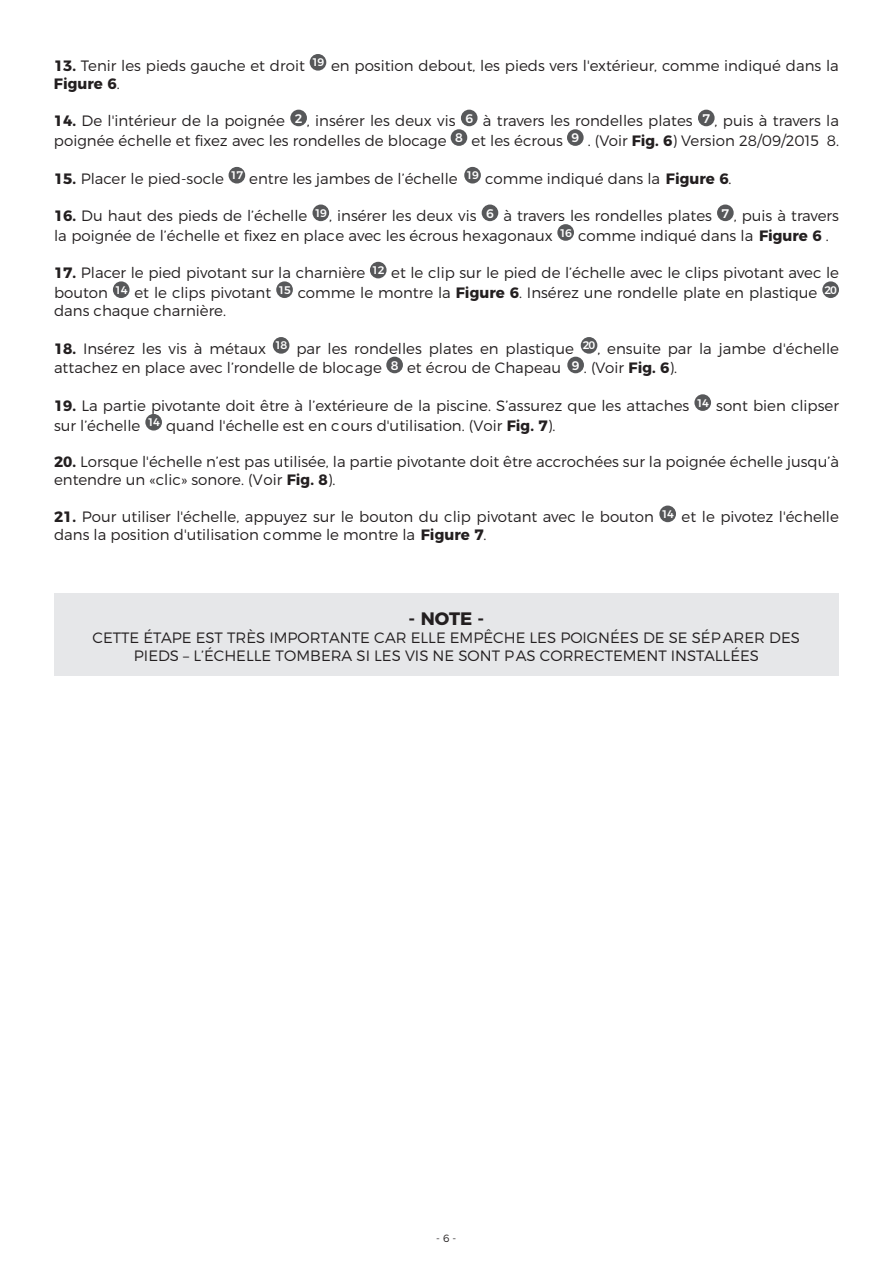
<style>
.page{position:relative;width:893px;height:1263px;background:#fff}
.page>*{position:absolute;margin:0;border:0;box-sizing:border-box;transform-origin:0 0}
.t1{font:700 18px "Montserrat";color:#231f20}
.t2{font:300 15px/18px "Montserrat";color:#231f20}
.t3{font:700 15px "Montserrat";color:#231f20}
.t4{font:500 12.45px "Montserrat";color:#fff}
.t5{font:500 11.1px "Montserrat";letter-spacing:-.09em;color:#fff}
.t6{font:300 10.5px "Montserrat";color:#231f20}
.s1{font-weight:700}
.s2{font-weight:300}
</style>
<div class="page">
<div style="left:310px;top:54px;width:16px;height:17px;background:#57585a;border-radius:50%"></div>
<div style="left:290px;top:110px;width:17px;height:16px;background:#57585a;border-radius:50%"></div>
<div style="left:461px;top:110px;width:17px;height:16px;background:#57585a;border-radius:50%"></div>
<div style="left:698px;top:110px;width:17px;height:16px;background:#57585a;border-radius:50%"></div>
<div style="left:451px;top:129px;width:16px;height:17px;background:#57585a;border-radius:50%"></div>
<div style="left:567px;top:129px;width:17px;height:17px;background:#57585a;border-radius:50%"></div>
<div style="left:229px;top:167px;width:16px;height:17px;background:#57585a;border-radius:50%"></div>
<div style="left:464px;top:167px;width:17px;height:17px;background:#57585a;border-radius:50%"></div>
<div style="left:312px;top:205px;width:17px;height:16px;background:#57585a;border-radius:50%"></div>
<div style="left:482px;top:205px;width:16px;height:16px;background:#57585a;border-radius:50%"></div>
<div style="left:717px;top:205px;width:17px;height:16px;background:#57585a;border-radius:50%"></div>
<div style="left:557px;top:224px;width:17px;height:17px;background:#57585a;border-radius:50%"></div>
<div style="left:370px;top:262px;width:17px;height:16px;background:#57585a;border-radius:50%"></div>
<div style="left:113px;top:281px;width:17px;height:17px;background:#57585a;border-radius:50%"></div>
<div style="left:276px;top:281px;width:17px;height:17px;background:#57585a;border-radius:50%"></div>
<div style="left:822px;top:281px;width:17px;height:17px;background:#57585a;border-radius:50%"></div>
<div style="left:273px;top:337px;width:16px;height:17px;background:#57585a;border-radius:50%"></div>
<div style="left:581px;top:337px;width:16px;height:17px;background:#57585a;border-radius:50%"></div>
<div style="left:386px;top:357px;width:17px;height:16px;background:#57585a;border-radius:50%"></div>
<div style="left:567px;top:357px;width:17px;height:16px;background:#57585a;border-radius:50%"></div>
<div style="left:694px;top:394px;width:17px;height:17px;background:#57585a;border-radius:50%"></div>
<div style="left:145px;top:414px;width:17px;height:17px;background:#57585a;border-radius:50%"></div>
<div style="left:659px;top:506px;width:17px;height:16px;background:#57585a;border-radius:50%"></div>
<div style="left:54px;top:593px;width:785px;height:82px;background:#e6e7e9"></div>
<p class="t2" style="left:54px;top:56px;width:252px"><span class="s1">13.</span> Tenir les pieds gauche et droit</p>
<p class="t5" style="left:312px;top:54px;width:14px">19</p>
<p class="t2" style="left:331px;top:56px;width:509px">en position debout, les pieds vers l'extérieur, comme indiqué dans la</p>
<p class="t3" style="left:54px;top:71px;width:67px">Figure 6<span class="s2">.</span></p>
<p class="t2" style="left:54px;top:112px;width:232px"><span class="s1">14.</span> De l'intérieur de la poignée</p>
<p class="t4" style="left:295px;top:108px;width:9px">2</p>
<p class="t2" style="left:307px;top:112px;width:150px">, insérer les deux vis</p>
<p class="t4" style="left:465px;top:108px;width:9px">6</p>
<p class="t2" style="left:483px;top:112px;width:211px">à travers les rondelles plates</p>
<p class="t4" style="left:702px;top:108px;width:9px">7</p>
<p class="t2" style="left:715px;top:112px;width:126px">, puis à travers la</p>
<p class="t2" style="left:54px;top:131px;width:394px">poignée échelle et fixez avec les rondelles de blocage</p>
<p class="t4" style="left:455px;top:128px;width:9px">8</p>
<p class="t2" style="left:471px;top:131px;width:93px">et les écrous</p>
<p class="t4" style="left:571px;top:128px;width:9px">9</p>
<p class="t2" style="left:588px;top:131px;width:253px">. (Voir <span class="s1">Fig. 6</span>) Version 28/09/2015 8.</p>
<p class="t2" style="left:54px;top:169px;width:172px"><span class="s1">15.</span> Placer le pied‐socle</p>
<p class="t5" style="left:231px;top:166px;width:14px">17</p>
<p class="t2" style="left:249px;top:169px;width:210px">entre les jambes de l’échelle</p>
<p class="t5" style="left:466px;top:166px;width:14px">19</p>
<p class="t2" style="left:485px;top:169px;width:248px">comme indiqué dans la <span class="s1">Figure 6</span>.</p>
<p class="t2" style="left:54px;top:207px;width:255px"><span class="s1">16.</span> Du haut des pieds de l’échelle</p>
<p class="t5" style="left:314px;top:204px;width:14px">19</p>
<p class="t2" style="left:329px;top:207px;width:149px">, insérer les deux vis</p>
<p class="t4" style="left:486px;top:203px;width:9px">6</p>
<p class="t2" style="left:503px;top:207px;width:210px">à travers les rondelles plates</p>
<p class="t4" style="left:721px;top:203px;width:9px">7</p>
<p class="t2" style="left:734px;top:207px;width:107px">, puis à travers</p>
<p class="t2" style="left:54px;top:225px;width:500px">la poignée de l’échelle et fixez en place avec les écrous hexagonaux</p>
<p class="t5" style="left:559px;top:224px;width:14px">16</p>
<p class="t2" style="left:578px;top:226px;width:252px">comme indiqué dans la <span class="s1">Figure 6</span> .</p>
<p class="t2" style="left:54px;top:264px;width:313px"><span class="s1">17.</span> Placer le pied pivotant sur la charnière</p>
<p class="t5" style="left:372px;top:261px;width:14px">12</p>
<p class="t2" style="left:391px;top:264px;width:449px">et le clip sur le pied de l’échelle avec le clips pivotant avec le</p>
<p class="t2" style="left:54px;top:283px;width:55px">bouton</p>
<p class="t5" style="left:115px;top:281px;width:14px">14</p>
<p class="t2" style="left:134px;top:283px;width:138px">et le clips pivotant</p>
<p class="t5" style="left:278px;top:281px;width:14px">15</p>
<p class="t2" style="left:298px;top:283px;width:521px">comme le montre la <span class="s1">Figure 6</span>. Insérez une rondelle plate en plastique</p>
<p class="t5" style="left:824px;top:281px;width:14px">20</p>
<p class="t2" style="left:54px;top:301px;width:174px">dans chaque charnière.</p>
<p class="t2" style="left:54px;top:339px;width:213px"><span class="s1">18.</span> Insérez les vis à métaux</p>
<p class="t5" style="left:275px;top:337px;width:14px">18</p>
<p class="t2" style="left:296px;top:339px;width:279px">par les rondelles plates en plastique</p>
<p class="t5" style="left:583px;top:337px;width:14px">20</p>
<p class="t2" style="left:597px;top:339px;width:243px">, ensuite par la jambe d'échelle</p>
<p class="t2" style="left:54px;top:359px;width:329px">attachez en place avec l’rondelle de blocage</p>
<p class="t4" style="left:391px;top:355px;width:9px">8</p>
<p class="t2" style="left:407px;top:359px;width:156px">et écrou de Chapeau</p>
<p class="t4" style="left:572px;top:355px;width:9px">9</p>
<p class="t2" style="left:584px;top:359px;width:95px">. (Voir <span class="s1">Fig. 6</span>).</p>
<p class="t2" style="left:54px;top:396px;width:637px"><span class="s1">19.</span> La partie pivotante doit être à l’extérieure de la piscine. S’assurez que les attaches</p>
<p class="t5" style="left:696px;top:394px;width:14px">14</p>
<p class="t2" style="left:716px;top:396px;width:124px">sont bien clipser</p>
<p class="t2" style="left:54px;top:416px;width:88px">sur l’échelle</p>
<p class="t5" style="left:147px;top:413px;width:14px">14</p>
<p class="t2" style="left:166px;top:416px;width:391px">quand l'échelle est en cours d'utilisation. (Voir <span class="s1">Fig. 7</span>).</p>
<p class="t2" style="left:54px;top:452px;width:786px"><span class="s1">20.</span> Lorsque l'échelle n’est pas utilisée, la partie pivotante doit être accrochées sur la poignée échelle jusqu’à entendre un «clic» sonore. (Voir <span class="s1">Fig. 8</span>).</p>
<p class="t2" style="left:54px;top:508px;width:601px"><span class="s1">21.</span> Pour utiliser l'échelle, appuyez sur le bouton du clip pivotant avec le bouton</p>
<p class="t5" style="left:661px;top:505px;width:14px">14</p>
<p class="t2" style="left:682px;top:508px;width:159px">et le pivotez l'échelle</p>
<p class="t2" style="left:54px;top:526px;width:434px">dans la position d'utilisation comme le montre la <span class="s1">Figure 7</span>.</p>
<p class="t1" style="left:409px;top:604px;width:77px">- NOTE -</p>
<p class="t2" style="left:93px;top:628px;width:709px;text-align:center">CETTE ÉTAPE EST TRÈS IMPORTANTE CAR ELLE EMPÊCHE LES POIGNÉES DE SE SÉP ARER DES<br>PIEDS – L’ÉCHELLE TOMBERA SI LES VIS NE SONT PAS CORRECTEMENT INSTALLÉES</p>
<p class="t6" style="left:436px;top:1231px;width:22px">- 6 -</p>
</div>
